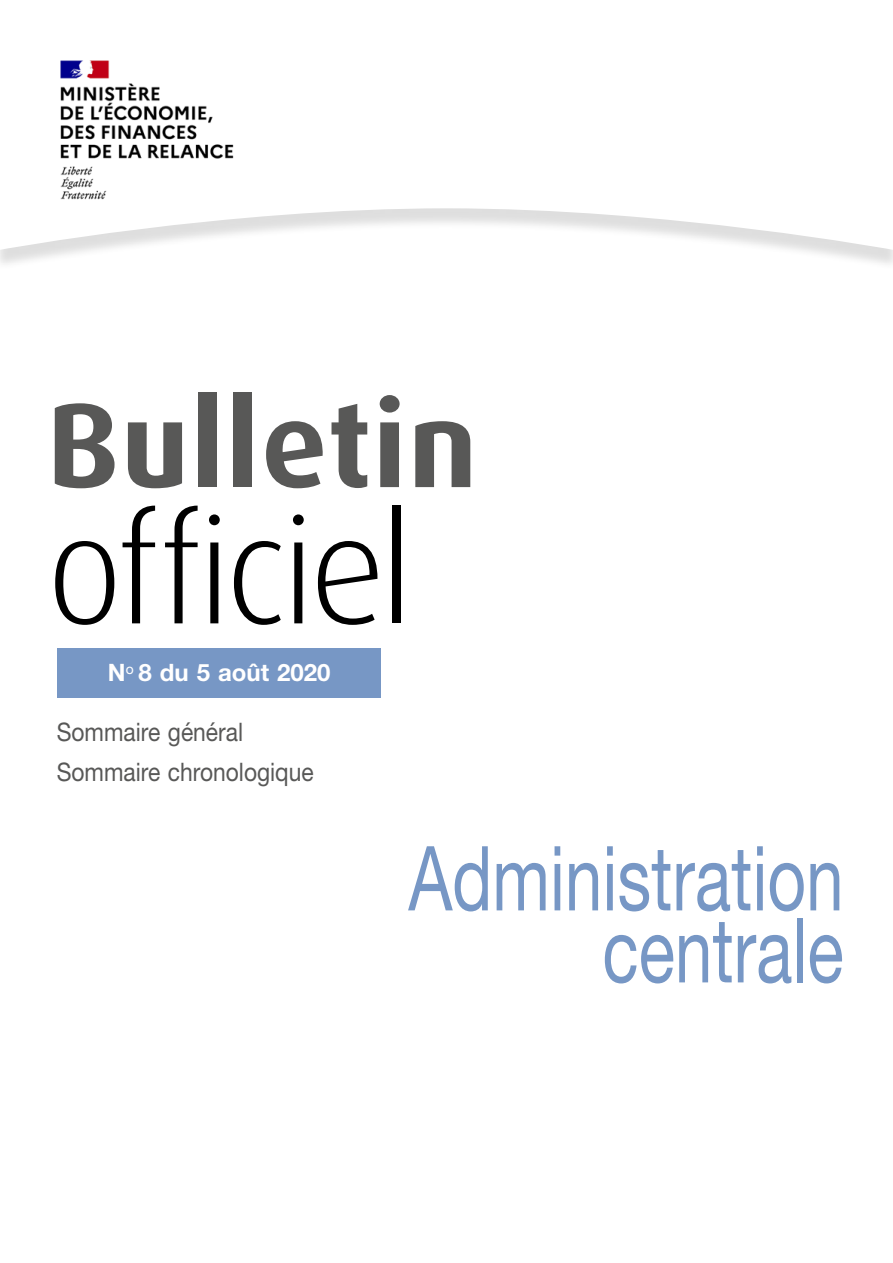
<style>
.page{position:relative;width:893px;height:1263px;background:#fff}
.page>*{position:absolute;margin:0;border:0;box-sizing:border-box;transform-origin:0 0}
.t1{font:89.7px/72px "Helvetica Neue LT Std";color:#7797c5;text-align:right;scale:.75 1}
.t2{font:25.5px/40.2px "Helvetica Neue LT Std";color:#585857;scale:.9 1}
.t3{font:700 24px "Helvetica Neue LT Std";color:#fff}
</style>
<div class="page">
<div style="left:0;top:37px;width:893px;height:233px;background:#000;opacity:.13"></div>
<svg style="left:0;top:37px;width:893px;height:213px"></svg>
<div style="left:58px;top:648px;width:323px;height:49px;background:#7797c5"></div>
<img style="left:44px;top:44px;width:212px;height:171px">
<svg style="left:55px;top:403px;width:60px;height:85px"></svg>
<svg style="left:128px;top:422px;width:54px;height:66px"></svg>
<div style="left:198px;top:393px;width:19px;height:94px;background:#585857"></div>
<div style="left:234px;top:393px;width:18px;height:94px;background:#585857"></div>
<svg style="left:266px;top:421px;width:57px;height:67px"></svg>
<svg style="left:331px;top:404px;width:36px;height:84px"></svg>
<svg style="left:380px;top:395px;width:20px;height:92px"></svg>
<svg style="left:415px;top:421px;width:55px;height:66px"></svg>
<svg style="left:55px;top:541px;width:59px;height:84px"></svg>
<svg style="left:123px;top:506px;width:32px;height:117px"></svg>
<svg style="left:165px;top:506px;width:33px;height:117px"></svg>
<svg style="left:209px;top:514px;width:11px;height:109px"></svg>
<svg style="left:234px;top:541px;width:47px;height:84px"></svg>
<svg style="left:293px;top:514px;width:11px;height:109px"></svg>
<svg style="left:318px;top:541px;width:59px;height:84px"></svg>
<div style="left:392px;top:506px;width:8px;height:117px;background:#000"></div>
<p class="t3" style="left:108px;top:658px;width:224px">N<sup>o</sup> 8 du 5 août 2020</p>
<p class="t2" style="left:57px;top:712px;width:287px">Sommaire général<br>Sommaire chronologique</p>
<h1 class="t1" style="left:408px;top:841px;width:582px">Administration centrale</h1>
</div>
